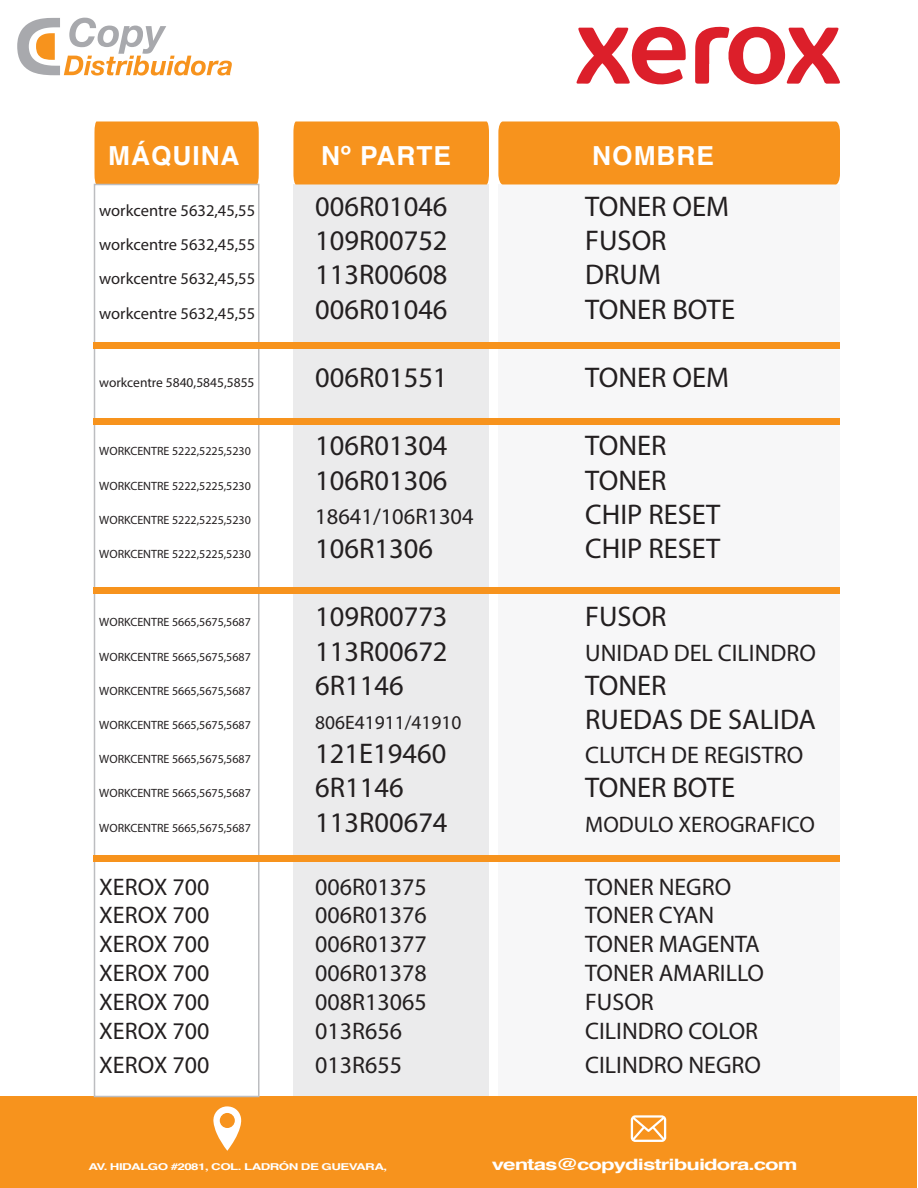
<style>
.page{position:relative;width:918px;height:1188px;background:#fff}
.page>*{position:absolute;margin:0;border:0;box-sizing:border-box;transform-origin:0 0}
.t1{font:28.5px "Myriad Pro";color:#231f20}
.t2{font:700 26.25px "Helvetica";letter-spacing:.04em;color:#fff}
.t3{font:24px "Myriad Pro";color:#231f20}
.t4{font:22.5px "Myriad Pro";color:#231f20}
.t5{font:19.5px "Myriad Pro";color:#231f20}
.t6{font:16.5px "Myriad Pro";color:#231f20}
.t7{font:700 15.75px "Helvetica";letter-spacing:-.045em;color:#fff;scale:1.42 1}
.t8{font:13.5px "Myriad Pro";color:#231f20}
.t9{font:12px "Myriad Pro";color:#231f20}
.t10{font:700 9.45px "Helvetica";letter-spacing:-.045em;color:#fff;scale:1.42 1}
</style>
<div class="page">
<div style="left:0;top:1096px;width:916px;height:92px;background:#f7931d"></div>
<svg style="left:631px;top:1115px;width:35px;height:27px"></svg>
<svg style="left:213px;top:1106px;width:29px;height:45px"></svg>
<div style="left:293px;top:184px;width:196px;height:912px;background:#ebebec"></div>
<div style="left:498px;top:184px;width:342px;height:912px;background:#f7f7f8"></div>
<svg style="left:17px;top:18px;width:215px;height:58px"></svg>
<div style="left:498px;top:121px;width:342px;height:63px;background:#f7931d"></div>
<div style="left:293px;top:121px;width:196px;height:63px;background:#f7931d"></div>
<div style="left:94px;top:121px;width:165px;height:63px;background:#f7931d"></div>
<div style="left:94px;top:184px;width:166px;height:913px;border:2px solid #bcbdc0"></div>
<svg style="left:576px;top:26px;width:110px;height:59px"></svg>
<svg style="left:695px;top:26px;width:145px;height:59px"></svg>
<div style="left:94px;top:342px;width:746px;height:7px;background:#f7931d"></div>
<div style="left:94px;top:418px;width:746px;height:7px;background:#f7931d"></div>
<div style="left:94px;top:587px;width:746px;height:7px;background:#f7931d"></div>
<div style="left:94px;top:855px;width:746px;height:7px;background:#f7931d"></div>
<h2 class="t2" style="left:108px;top:135px;width:133px">MÁQUINA</h2>
<h2 class="t2" style="left:321px;top:135px;width:131px">Nº PARTE</h2>
<h2 class="t2" style="left:592px;top:135px;width:123px">NOMBRE</h2>
<h3 class="t6" style="left:99px;top:200px;width:157px">workcentre 5632,45,55</h3>
<h1 class="t1" style="left:315px;top:189px;width:134px">006R01046</h1>
<h1 class="t1" style="left:585px;top:189px;width:145px">TONER OEM</h1>
<h3 class="t6" style="left:99px;top:234px;width:157px">workcentre 5632,45,55</h3>
<h1 class="t1" style="left:315px;top:223px;width:134px">109R00752</h1>
<h1 class="t1" style="left:585px;top:223px;width:83px">FUSOR</h1>
<h3 class="t6" style="left:99px;top:269px;width:157px">workcentre 5632,45,55</h3>
<h1 class="t1" style="left:315px;top:257px;width:134px">113R00608</h1>
<h1 class="t1" style="left:585px;top:257px;width:77px">DRUM</h1>
<h3 class="t6" style="left:99px;top:303px;width:157px">workcentre 5632,45,55</h3>
<h1 class="t1" style="left:315px;top:291px;width:134px">006R01046</h1>
<h1 class="t1" style="left:585px;top:291px;width:151px">TONER BOTE</h1>
<p class="t8" style="left:99px;top:374px;width:157px">workcentre 5840,5845,5855</p>
<h1 class="t1" style="left:315px;top:360px;width:134px">006R01551</h1>
<h1 class="t1" style="left:585px;top:360px;width:145px">TONER OEM</h1>
<p class="t9" style="left:99px;top:444px;width:153px">WORKCENTRE 5222,5225,5230</p>
<h1 class="t1" style="left:315px;top:428px;width:134px">106R01304</h1>
<h1 class="t1" style="left:585px;top:428px;width:83px">TONER</h1>
<p class="t9" style="left:99px;top:478px;width:153px">WORKCENTRE 5222,5225,5230</p>
<h1 class="t1" style="left:315px;top:462px;width:134px">106R01306</h1>
<h1 class="t1" style="left:585px;top:462px;width:83px">TONER</h1>
<p class="t9" style="left:99px;top:512px;width:153px">WORKCENTRE 5222,5225,5230</p>
<h3 class="t4" style="left:315px;top:502px;width:160px">18641/106R1304</h3>
<h1 class="t1" style="left:585px;top:497px;width:137px">CHIP RESET</h1>
<p class="t9" style="left:99px;top:547px;width:153px">WORKCENTRE 5222,5225,5230</p>
<h1 class="t1" style="left:315px;top:531px;width:119px">106R1306</h1>
<h1 class="t1" style="left:585px;top:531px;width:137px">CHIP RESET</h1>
<p class="t9" style="left:99px;top:615px;width:153px">WORKCENTRE 5665,5675,5687</p>
<h1 class="t1" style="left:315px;top:599px;width:134px">109R00773</h1>
<h1 class="t1" style="left:585px;top:599px;width:83px">FUSOR</h1>
<p class="t9" style="left:99px;top:649px;width:153px">WORKCENTRE 5665,5675,5687</p>
<h1 class="t1" style="left:315px;top:633px;width:134px">113R00672</h1>
<h3 class="t3" style="left:585px;top:638px;width:232px">UNIDAD DEL CILINDRO</h3>
<p class="t9" style="left:99px;top:683px;width:153px">WORKCENTRE 5665,5675,5687</p>
<h1 class="t1" style="left:315px;top:668px;width:90px">6R1146</h1>
<h1 class="t1" style="left:585px;top:668px;width:83px">TONER</h1>
<p class="t9" style="left:99px;top:718px;width:153px">WORKCENTRE 5665,5675,5687</p>
<h3 class="t5" style="left:315px;top:710px;width:148px">806E41911/41910</h3>
<h1 class="t1" style="left:585px;top:702px;width:232px">RUEDAS DE SALIDA</h1>
<p class="t9" style="left:99px;top:752px;width:153px">WORKCENTRE 5665,5675,5687</p>
<h1 class="t1" style="left:315px;top:736px;width:132px">121E19460</h1>
<h3 class="t3" style="left:585px;top:740px;width:219px">CLUTCH DE REGISTRO</h3>
<p class="t9" style="left:99px;top:786px;width:153px">WORKCENTRE 5665,5675,5687</p>
<h1 class="t1" style="left:315px;top:770px;width:90px">6R1146</h1>
<h1 class="t1" style="left:585px;top:770px;width:151px">TONER BOTE</h1>
<p class="t9" style="left:99px;top:820px;width:153px">WORKCENTRE 5665,5675,5687</p>
<h1 class="t1" style="left:315px;top:804px;width:134px">113R00674</h1>
<h3 class="t4" style="left:585px;top:810px;width:231px">MODULO XEROGRAFICO</h3>
<h3 class="t3" style="left:99px;top:872px;width:112px">XEROX 700</h3>
<h3 class="t3" style="left:315px;top:872px;width:113px">006R01375</h3>
<h3 class="t3" style="left:585px;top:872px;width:148px">TONER NEGRO</h3>
<h3 class="t3" style="left:99px;top:901px;width:112px">XEROX 700</h3>
<h3 class="t3" style="left:315px;top:901px;width:113px">006R01376</h3>
<h3 class="t3" style="left:585px;top:901px;width:130px">TONER CYAN</h3>
<h3 class="t3" style="left:99px;top:929px;width:112px">XEROX 700</h3>
<h3 class="t3" style="left:315px;top:929px;width:113px">006R01377</h3>
<h3 class="t3" style="left:585px;top:929px;width:176px">TONER MAGENTA</h3>
<h3 class="t3" style="left:99px;top:958px;width:112px">XEROX 700</h3>
<h3 class="t3" style="left:315px;top:958px;width:113px">006R01378</h3>
<h3 class="t3" style="left:585px;top:958px;width:180px">TONER AMARILLO</h3>
<h3 class="t3" style="left:99px;top:987px;width:112px">XEROX 700</h3>
<h3 class="t3" style="left:315px;top:987px;width:113px">008R13065</h3>
<h3 class="t3" style="left:585px;top:987px;width:70px">FUSOR</h3>
<h3 class="t3" style="left:99px;top:1016px;width:112px">XEROX 700</h3>
<h3 class="t3" style="left:315px;top:1016px;width:88px">013R656</h3>
<h3 class="t3" style="left:585px;top:1016px;width:174px">CILINDRO COLOR</h3>
<h3 class="t3" style="left:99px;top:1050px;width:112px">XEROX 700</h3>
<h3 class="t3" style="left:315px;top:1050px;width:88px">013R655</h3>
<h3 class="t3" style="left:585px;top:1050px;width:177px">CILINDRO NEGRO</h3>
<p class="t10" style="left:88px;top:1159px;width:212px">AV. HIDALGO #2081, COL. LADRÓN DE GUEVARA,</p>
<h3 class="t7" style="left:492px;top:1152px;width:217px">ventas@copydistribuidora.com</h3>
</div>
